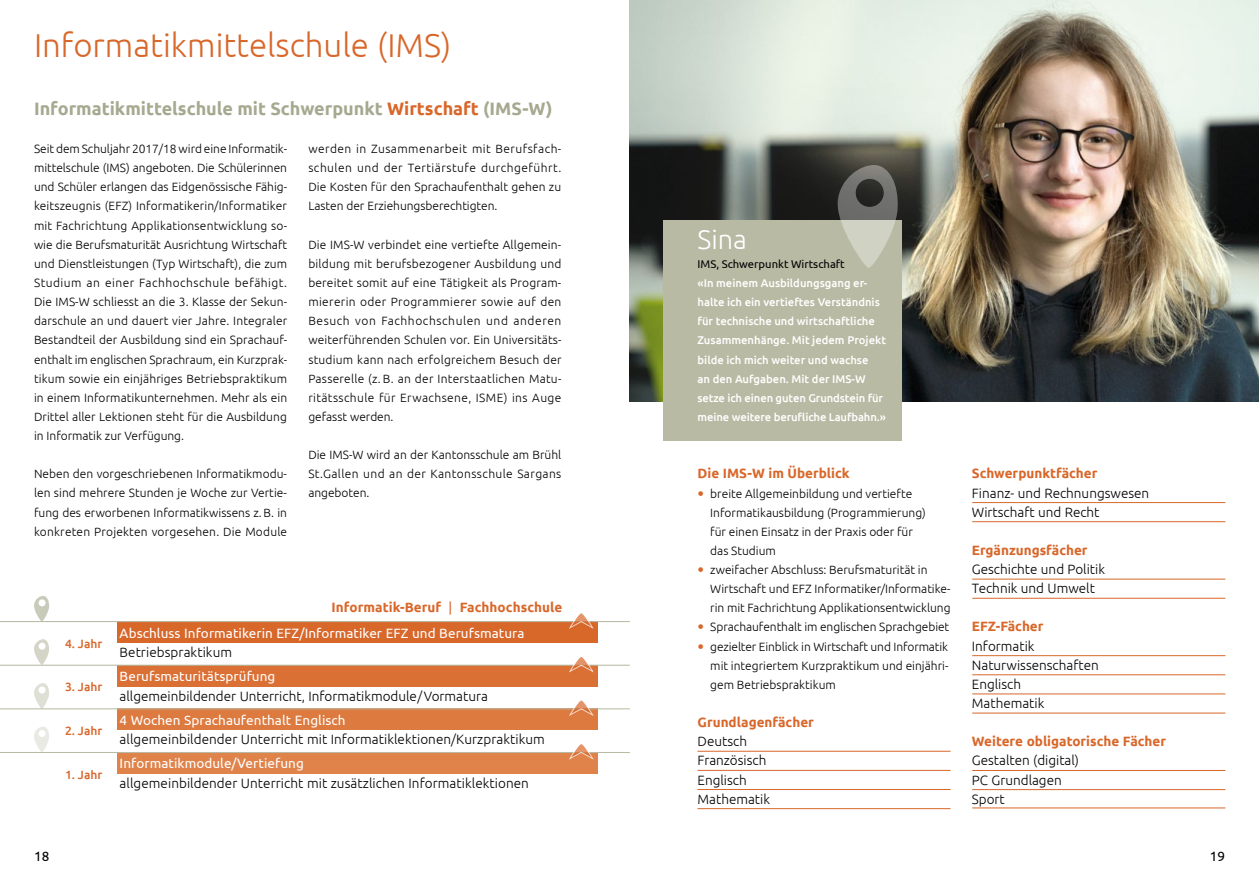
<style>
.page{position:relative;width:1259px;height:893px;background:#fff}
.page>*{position:absolute;margin:0;border:0;box-sizing:border-box;transform-origin:0 0}
.t1{font:300 33px "Ubuntu";color:#d8672a}
.t2{font:300 27px "Ubuntu";color:#fff}
.t3{font:700 18px "Ubuntu";color:#a6a98f}
.t4{font:300 13.5px/19.2px "Ubuntu";color:#000}
.t5{font:13.5px "Ubuntu";letter-spacing:.005em;color:#fff}
.t6{font:700 13.5px "Ubuntu";color:#d8672a}
.t7{font:13.5px "Ubuntu";color:#000}
.t8{font:300 12px/19.2px "Ubuntu";color:#000;text-align:justify}
.t9{font:500 12px "Ubuntu";color:#d8672a}
.t10{font:500 11.25px/19.2px "Ubuntu";color:#fff}
.t11{font:11.25px "Ubuntu";color:#000}
.s1{color:#d8672a}
.s2{font-weight:400}
</style>
<div class="page">
<div style="left:117px;top:622px;width:481px;height:21px;background:#d8672a"></div>
<div style="left:117px;top:665px;width:481px;height:21px;background:#db7035"></div>
<div style="left:117px;top:709px;width:481px;height:21px;background:#dd7a3f"></div>
<div style="left:117px;top:752px;width:481px;height:21px;background:#e0834a"></div>
<hr style="left:0;top:621px;width:630px;height:1px;background:#b8baa3">
<hr style="left:0;top:665px;width:630px;height:1px;background:#b8baa3">
<hr style="left:0;top:708px;width:630px;height:1px;background:#b8baa3">
<hr style="left:0;top:752px;width:630px;height:1px;background:#b8baa3">
<svg style="left:34px;top:596px;width:15px;height:25px"></svg>
<div style="left:38px;top:599px;width:8px;height:7px;background:#fff;border-radius:50%"></div>
<svg style="left:34px;top:639px;width:15px;height:26px"></svg>
<div style="left:38px;top:643px;width:8px;height:7px;background:#fff;border-radius:50%"></div>
<svg style="left:34px;top:683px;width:15px;height:26px"></svg>
<div style="left:38px;top:686px;width:8px;height:8px;background:#fff;border-radius:50%"></div>
<svg style="left:34px;top:726px;width:15px;height:26px"></svg>
<div style="left:38px;top:730px;width:8px;height:7px;background:#fff;border-radius:50%"></div>
<svg style="left:569px;top:657px;width:24px;height:16px"></svg>
<svg style="left:569px;top:700px;width:24px;height:16px"></svg>
<svg style="left:569px;top:744px;width:24px;height:16px"></svg>
<svg style="left:569px;top:613px;width:24px;height:16px"></svg>
<hr style="left:697px;top:751px;width:253px;height:1px;background:#d8672a">
<hr style="left:697px;top:770px;width:253px;height:1px;background:#d8672a">
<hr style="left:697px;top:789px;width:253px;height:1px;background:#d8672a">
<hr style="left:697px;top:808px;width:253px;height:1px;background:#d8672a">
<hr style="left:972px;top:502px;width:253px;height:1px;background:#d8672a">
<hr style="left:972px;top:521px;width:253px;height:1px;background:#d8672a">
<hr style="left:972px;top:579px;width:253px;height:1px;background:#d8672a">
<hr style="left:972px;top:598px;width:253px;height:1px;background:#d8672a">
<hr style="left:972px;top:655px;width:253px;height:1px;background:#d8672a">
<hr style="left:972px;top:674px;width:253px;height:1px;background:#d8672a">
<hr style="left:972px;top:693px;width:253px;height:1px;background:#d8672a">
<hr style="left:972px;top:713px;width:253px;height:1px;background:#d8672a">
<hr style="left:972px;top:789px;width:253px;height:1px;background:#d8672a">
<hr style="left:972px;top:807px;width:253px;height:1px;background:#d8672a">
<hr style="left:972px;top:770px;width:253px;height:1px;background:#d8672a">
<img style="left:629px;top:0;width:630px;height:402px">
<div style="left:663px;top:220px;width:238px;height:220px;background:#b8baa3"></div>
<svg style="left:836px;top:164px;width:63px;height:104px"></svg>
<h1 class="t1" style="left:34px;top:26px;width:419px">Informatikmittelschule (IMS)</h1>
<h3 class="t3" style="left:34px;top:97px;width:520px">Informatikmittelschule mit Schwerpunkt <span class="s1">Wirtschaft</span> (IMS-W)</h3>
<p class="t8" style="left:308px;top:139px;width:254px">werden in Zusammenarbeit mit Berufsfach&shy;schulen und der Tertiärstufe durchgeführt.<br>Die Kosten für den Sprachaufenthalt gehen zu Lasten der Erziehungsberechtigten.</p>
<p class="t8" style="left:308px;top:235px;width:255px">Die IMS-W verbindet eine vertiefte Allgemein&shy;bildung mit berufsbezogener Ausbildung und bereitet somit auf eine Tätigkeit als Program&shy;miererin oder Programmierer sowie auf den Besuch von Fachhochschulen und anderen weiterführenden Schulen vor. Ein Universitäts&shy;studium kann nach erfolgreichem Besuch der Passerelle (z. B. an der Interstaatlichen Matu&shy;ritätsschule für Erwachsene, ISME) ins Auge gefasst werden.</p>
<p class="t8" style="left:308px;top:445px;width:254px">Die IMS-W wird an der Kantonsschule am Brühl St.Gallen und an der Kantonsschule Sargans angeboten.</p>
<p class="t8" style="left:34px;top:139px;width:255px">Seit dem Schuljahr 2017/18 wird eine Informatik&shy;mittelschule (IMS) angeboten. Die Schülerinnen und Schüler erlangen das Eidgenössische Fähig&shy;keitszeugnis (EFZ) Informatikerin/Informatiker mit Fachrichtung Applikationsentwicklung so&shy;wie die Berufsmaturität Ausrichtung Wirtschaft und Dienstleistungen (Typ Wirtschaft), die zum Studium an einer Fachhochschule befähigt.<br>Die IMS-W schliesst an die 3. Klasse der Sekun&shy;darschule an und dauert vier Jahre. Integraler Bestandteil der Ausbildung sind ein Sprachauf&shy;enthalt im englischen Sprachraum, ein Kurzprak&shy;tikum sowie ein einjähriges Betriebspraktikum in einem Informatikunternehmen. Mehr als ein Drittel aller Lektionen steht für die Ausbildung in Informatik zur Verfügung.</p>
<p class="t8" style="left:34px;top:464px;width:255px">Neben den vorgeschriebenen Informatikmodu&shy;len sind mehrere Stunden je Woche zur Vertie&shy;fung des erworbenen Informatikwissens z.B. in konkreten Projekten vorgesehen. Die Module</p>
<p class="t9" style="left:65px;top:636px;width:39px">4. Jahr</p>
<p class="t9" style="left:65px;top:679px;width:39px">3. Jahr</p>
<p class="t9" style="left:65px;top:723px;width:39px">2. Jahr</p>
<p class="t9" style="left:65px;top:767px;width:39px">1. Jahr</p>
<p class="t6" style="left:331px;top:599px;width:232px">Informatik-Beruf <span class="s2">|</span> Fachhochschule</p>
<p class="t5" style="left:120px;top:625px;width:406px">Abschluss Informatikerin EFZ/Informatiker EFZ und Berufsmatura</p>
<p class="t4" style="left:120px;top:643px;width:114px">Betriebspraktikum</p>
<p class="t5" style="left:120px;top:668px;width:157px">Berufsmaturitätsprüfung</p>
<p class="t4" style="left:120px;top:686px;width:370px">allgemeinbildender Unterricht, Informatikmodule/Vormatura</p>
<p class="t5" style="left:120px;top:712px;width:227px">4 Wochen Sprachaufenthalt Englisch</p>
<p class="t4" style="left:120px;top:729px;width:427px">allgemeinbildender Unterricht mit Informatiklektionen/Kurzpraktikum</p>
<p class="t5" style="left:120px;top:755px;width:186px">Informatikmodule/Vertiefung</p>
<p class="t4" style="left:120px;top:773px;width:411px">allgemeinbildender Unterricht mit zusätzlichen Informatiklektionen</p>
<h2 class="t2" style="left:697px;top:223px;width:51px">Sina</h2>
<p class="t11" style="left:697px;top:257px;width:149px">IMS, Schwerpunkt Wirtschaft</p>
<p class="t10" style="left:697px;top:273px;width:190px">«In meinem Ausbildungsgang er&shy;halte ich ein vertieftes Verständnis für technische und wirtschaftliche Zusammenhänge. Mit jedem Projekt bilde ich mich weiter und wachse<br>an den Aufgaben. Mit der IMS-W setze ich einen guten Grundstein für meine weitere berufliche Laufbahn.»</p>
<p class="t6" style="left:697px;top:465px;width:154px">Die IMS-W im Überblick</p>
<p class="t8" style="left:710px;top:483px;width:242px;text-align:left">breite Allgemeinbildung und vertiefte Informatikausbildung (Programmierung)<br>für einen Einsatz in der Praxis oder für<br>das Studium<br>zweifacher Abschluss: Berufsmaturität in Wirtschaft und EFZ Informatiker/Informatike&shy;rin mit Fachrichtung Applikationsentwicklung Sprachaufenthalt im englischen Sprachgebiet gezielter Einblick in Wirtschaft und Informatik mit integriertem Kurzpraktikum und einjähri&shy;gem Betriebspraktikum</p>
<p class="t6" style="left:697px;top:714px;width:118px">Grundlagenfächer</p>
<p class="t4" style="left:697px;top:731px;width:74px">Deutsch<br>Französisch<br>Englisch<br>Mathematik</p>
<p class="t6" style="left:972px;top:465px;width:127px">Schwerpunktfächer</p>
<p class="t4" style="left:972px;top:483px;width:179px">Finanz- und Rechnungswesen<br>Wirtschaft und Recht</p>
<p class="t6" style="left:972px;top:542px;width:117px">Ergänzungsfächer</p>
<p class="t4" style="left:972px;top:559px;width:135px">Geschichte und Politik<br>Technik und Umwelt</p>
<p class="t6" style="left:972px;top:618px;width:73px">EFZ-Fächer</p>
<p class="t4" style="left:972px;top:636px;width:128px">Informatik<br>Naturwissenschaften<br>Englisch<br>Mathematik</p>
<p class="t6" style="left:972px;top:733px;width:196px">Weitere obligatorische Fächer</p>
<p class="t4" style="left:972px;top:751px;width:109px">Gestalten (digital)<br>PC Grundlagen<br>Sport</p>
<p class="t7" style="left:34px;top:848px;width:17px">18</p>
<p class="t7" style="left:1209px;top:848px;width:17px">19</p>
</div>
